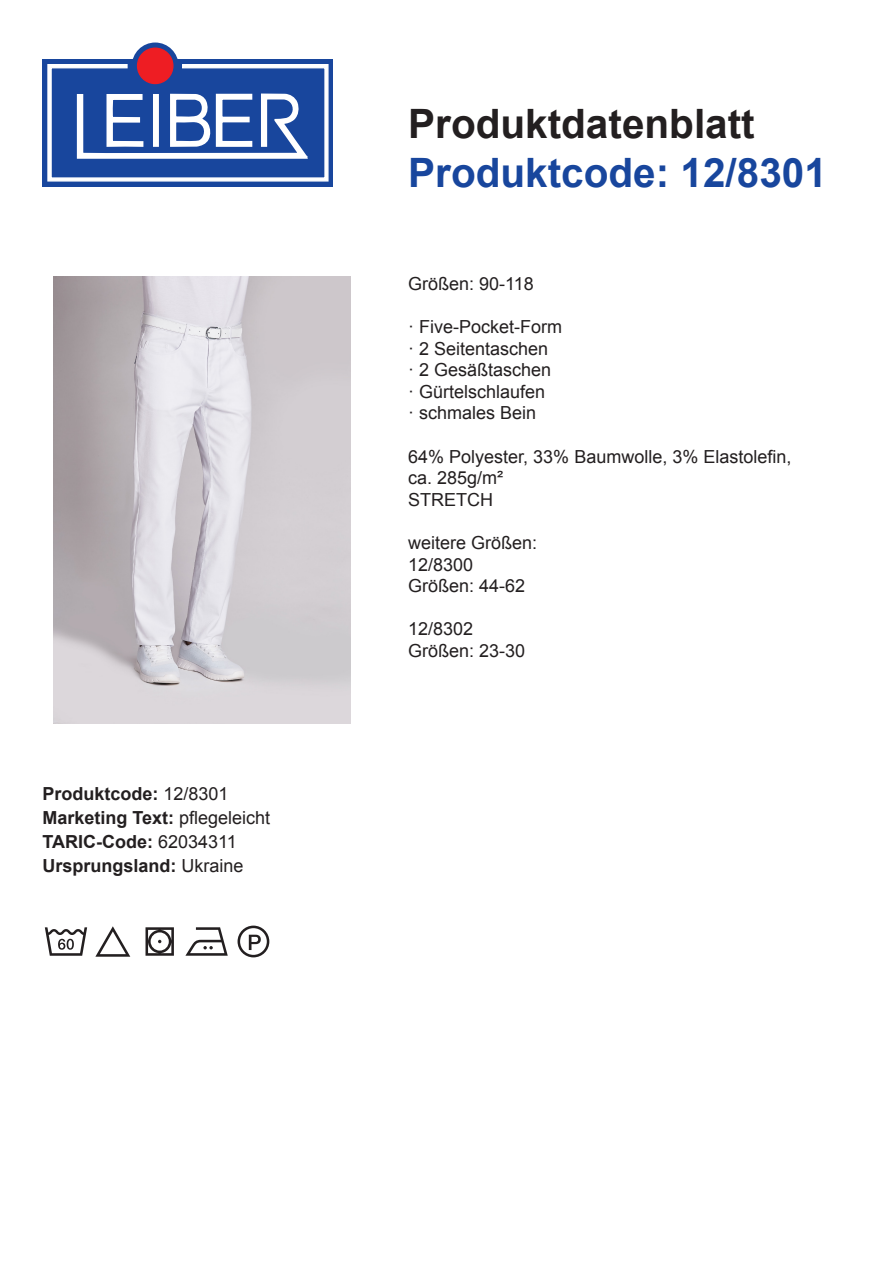
<style>
.page{position:relative;width:893px;height:1263px;background:#fff}
.page>*{position:absolute;margin:0;border:0;box-sizing:border-box;transform-origin:0 0}
.t1{font:700 40.5px "Arial";color:#18469d}
.t2{font:700 40.5px "Arial";color:#231f20}
.t3{font:18px/21.6px "Arial";color:#231f20}
.t4{font:700 18px/24px "Arial";color:#231f20}
.s1{font-weight:400}
</style>
<div class="page">
<div style="left:43px;top:59px;width:290px;height:127px;background:#18469d"></div>
<svg style="left:47px;top:64px;width:282px;height:118px"></svg>
<svg style="left:132px;top:43px;width:47px;height:46px"></svg>
<div style="left:138px;top:48px;width:35px;height:36px;background:#ee1d23;border-radius:50%"></div>
<div style="left:137px;top:48px;width:37px;height:36px;border:1px solid #ee1d23;border-radius:50%"></div>
<img style="left:53px;top:277px;width:298px;height:446px">
<svg style="left:45px;top:927px;width:42px;height:29px"></svg>
<svg style="left:95px;top:926px;width:35px;height:31px"></svg>
<svg style="left:146px;top:927px;width:28px;height:29px"></svg>
<svg style="left:185px;top:927px;width:43px;height:29px"></svg>
<svg style="left:238px;top:925px;width:31px;height:32px"></svg>
<p class="t4" style="left:43px;top:782px;width:229px">Produktcode: <span class="s1">12/8301<br></span>Marketing Text: <span class="s1">pflegeleicht<br></span>TARIC-Code: <span class="s1">62034311<br></span>Ursprungsland: <span class="s1">Ukraine</span></p>
<h1 class="t2" style="left:408px;top:97px;width:348px">Produktdatenblatt</h1>
<h1 class="t1" style="left:408px;top:146px;width:420px">Produktcode: 12/8301</h1>
<p class="t3" style="left:408px;top:273px;width:127px">Größen: 90-118</p>
<p class="t3" style="left:408px;top:316px;width:156px">· Five-Pocket-Form · 2 Seitentaschen<br>· 2 Gesäßtaschen<br>· Gürtelschlaufen<br>· schmales Bein</p>
<p class="t3" style="left:408px;top:446px;width:385px">64% Polyester, 33% Baumwolle, 3% Elastolefin, ca. 285g/m²<br>STRETCH</p>
<p class="t3" style="left:408px;top:532px;width:131px">weitere Größen:<br>12/8300<br>Größen: 44-62</p>
<p class="t3" style="left:408px;top:618px;width:119px">12/8302<br>Größen: 23-30</p>
</div>
